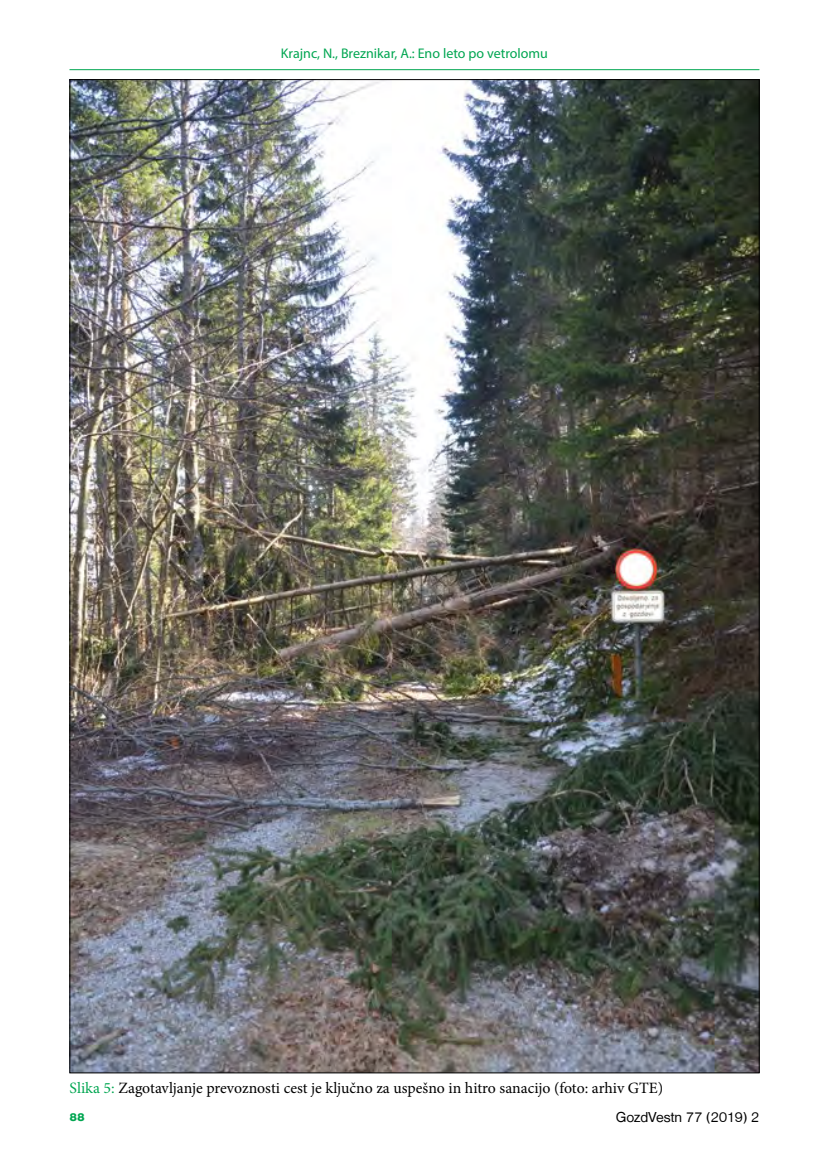
<style>
.page{position:relative;width:819px;height:1166px;background:#fff}
.page>*{position:absolute;margin:0;border:0;box-sizing:border-box;transform-origin:0 0}
.t1{font:15.75px "Minion Pro";color:#000}
.t2{font:14.88px "Nimbus San DEE";color:#000}
.t3{font:14px "Myriad Pro";color:#00a651}
.t4{font:11.38px "Nimbus San DEE Blac";color:#00a651}
.s1{color:#00a651}
</style>
<div class="page">
<hr style="left:69px;top:69px;width:690px;height:1px;background:#00a651">
<img style="left:72px;top:81px;width:685px;height:990px">
<p class="t3" style="left:281px;top:45px;width:269px">Krajnc, N., Breznikar, A.: Eno leto po vetrolomu</p>
<p class="t1" style="left:70px;top:1078px;width:595px"><span class="s1">Slika 5:</span> Zagotavljanje prevoznosti cest je ključno za uspešno in hitro sanacijo (foto: arhiv GTE)</p>
<p class="t4" style="left:69px;top:1111px;width:17px">88</p>
<p class="t2" style="left:615px;top:1109px;width:145px">GozdVestn 77 (2019) 2</p>
</div>
